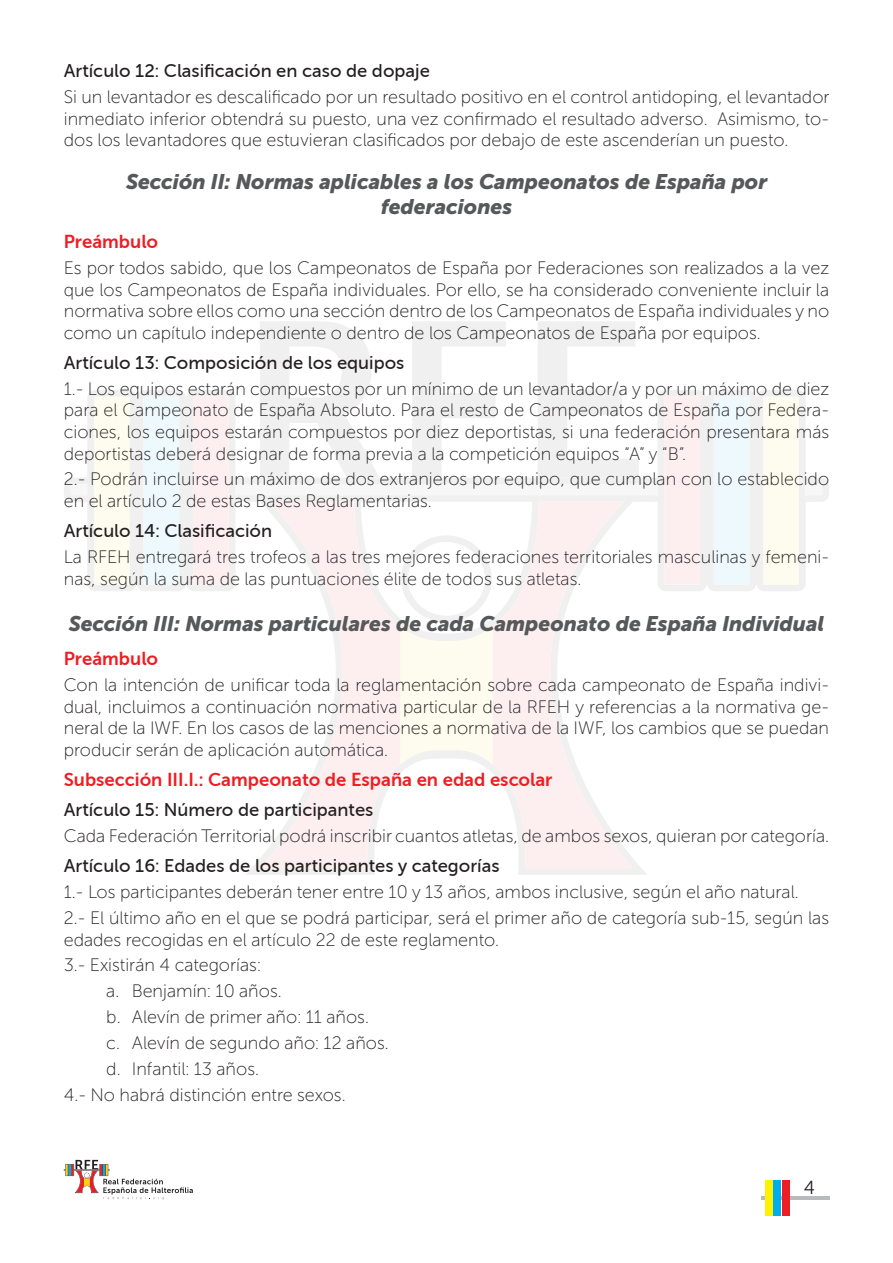
<style>
.page{position:relative;width:893px;height:1263px;background:#fff}
.page>*{position:absolute;margin:0;border:0;box-sizing:border-box;transform-origin:0 0}
.Subtitulo{font:italic 21px/25.2px "Museo Sans Cyrl 900";color:#57585a;text-align:center}
.Texto{font:18px/21.6px "Museo Sans Cyrl 100";color:#231f20;text-align:justify}
.Ladillo_1{font:18px "Museo Sans Cyrl 500";color:#231f20}
.Ladillo{font:18px "Museo Sans Cyrl 700";color:#ee1d23}
.Ladillo_no_TDC{font:18px "Museo Sans Cyrl 700";color:#ee1d23}
.t1{font:18px "Museo Sans Cyrl 300";color:#231f20}
</style>
<div class="page">
<hr style="left:761px;top:1196px;width:68px;height:3px;background:#b8babd">
<div style="left:782px;top:1180px;width:8px;height:35px;background:#ee1d23"></div>
<div style="left:774px;top:1180px;width:7px;height:35px;background:#00aeef"></div>
<div style="left:765px;top:1180px;width:8px;height:35px;background:#fff101"></div>
<svg style="left:64px;top:1160px;width:129px;height:40px"></svg>
<svg style="left:538px;top:321px;width:97px;height:69px"></svg>
<svg style="left:412px;top:321px;width:94px;height:69px"></svg>
<svg style="left:260px;top:321px;width:111px;height:69px"></svg>
<svg style="left:64px;top:390px;width:765px;height:485px"></svg>
<svg style="left:401px;top:535px;width:92px;height:229px"></svg>
<p class="Ladillo_1" style="left:64px;top:61px;width:368px">Artículo 12: Clasificación en caso de dopaje</p>
<p class="Texto" style="left:64px;top:86px;width:767px">Si un levantador es descalificado por un resultado positivo en el control antidoping, el levantador inmediato inferior obtendrá su puesto, una vez confirmado el resultado adverso. Asimismo, to&shy;dos los levantadores que estuvieran clasificados por debajo de este ascenderían un puesto.</p>
<p class="Subtitulo" style="left:126px;top:169px;width:643px">Sección II: Normas aplicables a los Campeonatos de España por federaciones</p>
<p class="Ladillo_no_TDC" style="left:64px;top:232px;width:96px">Preámbulo</p>
<p class="Texto" style="left:64px;top:257px;width:767px">Es por todos sabido, que los Campeonatos de España por Federaciones son realizados a la vez que los Campeonatos de España individuales. Por ello, se ha considerado conveniente incluir la normativa sobre ellos como una sección dentro de los Campeonatos de España individuales y no como un capítulo independiente o dentro de los Campeonatos de España por equipos.</p>
<p class="Ladillo_1" style="left:64px;top:352px;width:342px">Artículo 13: Composición de los equipos</p>
<p class="Texto" style="left:64px;top:378px;width:767px">1.- Los equipos estarán compuestos por un mínimo de un levantador/a y por un máximo de diez para el Campeonato de España Absoluto. Para el resto de Campeonatos de España por Federa&shy;ciones, los equipos estarán compuestos por diez deportistas, si una federación presentara más deportistas deberá designar de forma previa a la competición equipos “A” y “B”.</p>
<p class="Texto" style="left:64px;top:469px;width:767px">2.- Podrán incluirse un máximo de dos extranjeros por equipo, que cumplan con lo establecido en el artículo 2 de estas Bases Reglamentarias.</p>
<p class="Ladillo_1" style="left:64px;top:521px;width:210px">Artículo 14: Clasificación</p>
<p class="Texto" style="left:64px;top:546px;width:767px">La RFEH entregará tres trofeos a las tres mejores federaciones territoriales masculinas y femeni&shy;nas, según la suma de las puntuaciones élite de todos sus atletas.</p>
<p class="Subtitulo" style="left:69px;top:611px;width:757px">Sección III: Normas particulares de cada Campeonato de España Individual</p>
<p class="Ladillo_no_TDC" style="left:64px;top:649px;width:96px">Preámbulo</p>
<p class="Texto" style="left:64px;top:674px;width:767px">Con la intención de unificar toda la reglamentación sobre cada campeonato de España indivi&shy;dual, incluimos a continuación normativa particular de la RFEH y referencias a la normativa ge&shy;neral de la IWF. En los casos de las menciones a normativa de la IWF, los cambios que se puedan producir serán de aplicación automática.</p>
<p class="Ladillo" style="left:64px;top:770px;width:490px">Subsección III.I.: Campeonato de España en edad escolar</p>
<p class="Ladillo_1" style="left:64px;top:800px;width:311px">Artículo 15: Número de participantes</p>
<p class="Texto" style="left:64px;top:825px;width:767px">Cada Federación Territorial podrá inscribir cuantos atletas, de ambos sexos, quieran por categoría.</p>
<p class="Ladillo_1" style="left:64px;top:856px;width:437px">Artículo 16: Edades de los participantes y categorías</p>
<p class="Texto" style="left:64px;top:881px;width:736px">1.- Los participantes deberán tener entre 10 y 13 años, ambos inclusive, según el año natural.</p>
<p class="Texto" style="left:64px;top:907px;width:767px">2.- El último año en el que se podrá participar, será el primer año de categoría sub-15, según las edades recogidas en el artículo 22 de este reglamento.</p>
<p class="Texto" style="left:64px;top:955px;width:199px">3.- Existirán 4 categorías:</p>
<p class="Texto" style="left:106px;top:980px;width:177px">a. Benjamín: 10 años.</p>
<p class="Texto" style="left:106px;top:1006px;width:264px">b. Alevín de primer año: 11 años.</p>
<p class="Texto" style="left:106px;top:1032px;width:284px">c. Alevín de segundo año: 12 años.</p>
<p class="Texto" style="left:106px;top:1058px;width:154px">d. Infantil: 13 años.</p>
<p class="Texto" style="left:64px;top:1084px;width:283px">4.- No habrá distinción entre sexos.</p>
<p class="t1" style="left:804px;top:1177px;width:13px">4</p>
</div>
